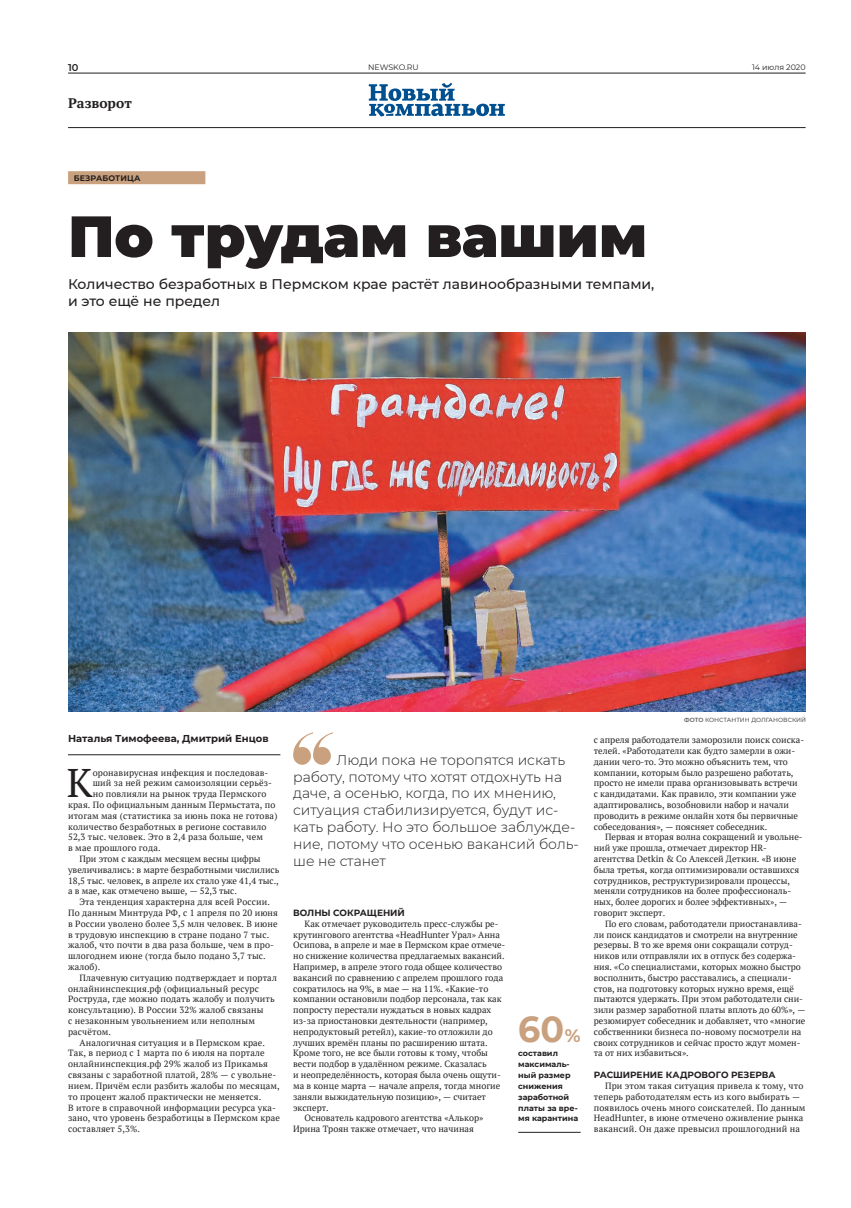
<style>
.page{position:relative;width:851px;height:1208px;background:#fff}
.page>*{position:absolute;margin:0;border:0;box-sizing:border-box;transform-origin:0 0}
.Заголовок_58{font:900 58px "Montserrat";color:#231f20}
.Первый_абзац{font:39.9px "PT Serif";color:#231f20}
.Цифра{font:700 36px "Montserrat";color:#c9a17e}
.Цитата_1{font:300 14px/16.8px "Montserrat";color:#231f20}
.Лид{font:500 14px/16.8px "Montserrat";color:#231f20}
.t1{font:700 13.8px "PT Serif";letter-spacing:.005em;color:#231f20}
.Автор{font:700 10px "Montserrat";color:#231f20}
.t2{font:600 9.9px "Montserrat";color:#231f20}
.Основной_текст{font:9px/10.8px "PT Serif";color:#231f20}
.Первый_абзац-2{font:9px "PT Serif";letter-spacing:.015em;color:#231f20}
.Подзаг_в_тексте{font:700 9px "Montserrat";color:#231f20}
.Факты_и_цифры{font:700 8px/10.8px "Montserrat";color:#231f20}
.Рубрика{font:700 8px "Montserrat";letter-spacing:.005em;color:#231f20}
.t3{font:7.9px "Montserrat";color:#231f20}
.Фотограф{font:500 6px "Montserrat";color:#57585a}
.s1{font-weight:600}
.s2{font-size:18px}
</style>
<div class="page">
<hr style="left:68px;top:127px;width:737px;height:1px;background:#231f20">
<hr style="left:68px;top:73px;width:737px;height:1px;background:#231f20">
<svg style="left:368px;top:83px;width:137px;height:34px"></svg>
<div style="left:68px;top:171px;width:137px;height:13px;background:#c9a17e"></div>
<svg style="left:293px;top:732px;width:40px;height:33px"></svg>
<hr style="left:518px;top:1132px;width:62px;height:1px;background:#231f20">
<hr style="left:68px;top:754px;width:212px;height:1px;background:#231f20">
<img style="left:68px;top:332px;width:737px;height:379px">
<p class="t2" style="left:68px;top:60px;width:12px">10</p>
<p class="t3" style="left:368px;top:62px;width:52px">NEWSKO.RU</p>
<p class="t3" style="left:752px;top:62px;width:55px">14 июля 2020</p>
<p class="t1" style="left:68px;top:93px;width:65px">Разворот</p>
<p class="Рубрика" style="left:74px;top:173px;width:68px">БЕЗРАБОТИЦА</p>
<p class="Заголовок_58" style="left:68px;top:193px;width:580px">По трудам вашим</p>
<p class="Лид" style="left:68px;top:275px;width:587px">Количество безработных в Пермском крае растёт лавинообразными темпами, и это ещё не предел</p>
<p class="Фотограф" style="left:684px;top:715px;width:123px"><span class="s1">ФОТО</span> КОНСТАНТИН ДОЛГАНОВСКИЙ</p>
<p class="Автор" style="left:68px;top:731px;width:202px">Наталья Тимофеева, Дмитрий Енцов</p>
<p class="Первый_абзац" style="left:67px;top:757px;width:27px">К</p>
<p class="Первый_абзац-2" style="left:93px;top:766px;width:177px">оронавирусная инфекция и последовав-</p>
<p class="Первый_абзац-2" style="left:93px;top:777px;width:181px">ший за ней режим самоизоляции серьёз-</p>
<p class="Первый_абзац-2" style="left:93px;top:788px;width:175px">но повлияли на рынок труда Пермского</p>
<p class="Первый_абзац-2" style="left:68px;top:799px;width:209px">края. По официальным данным Пермьстата, по</p>
<p class="Первый_абзац-2" style="left:68px;top:809px;width:211px">итогам мая (статистика за июнь пока не готова)</p>
<p class="Первый_абзац-2" style="left:68px;top:820px;width:200px">количество безработных в регионе составило</p>
<p class="Первый_абзац-2" style="left:68px;top:831px;width:196px">52,3 тыс. человек. Это в 2,4 раза больше, чем</p>
<p class="Первый_абзац-2" style="left:68px;top:842px;width:94px">в мае прошлого года.</p>
<p class="Основной_текст" style="left:68px;top:853px;width:213px;text-indent:11px">При этом с каждым месяцем весны цифры увеличивались: в марте безработными числились 18,5 тыс. человек, в апреле их стало уже 41,4 тыс., а в мае, как отмечено выше, — 52,3 тыс.</p>
<p class="Основной_текст" style="left:68px;top:896px;width:211px;text-indent:11px">Эта тенденция характерна для всей России.<br>По данным Минтруда РФ, с 1 апреля по 20 июня в России уволено более 3,5 млн человек. В июне в трудовую инспекцию в стране подано 7 тыс. жалоб, что почти в два раза больше, чем в про&shy;шлогоднем июне (тогда было подано 3,7 тыс. жалоб).</p>
<p class="Основной_текст" style="left:68px;top:972px;width:210px;text-indent:11px">Плачевную ситуацию подтверждает и портал онлайнинспекция.рф (официальный ресурс Роструда, где можно подать жалобу и получить консультацию). В России 32% жалоб связаны<br>с незаконным увольнением или неполным расчётом.</p>
<p class="Основной_текст" style="left:68px;top:1037px;width:213px;text-indent:11px">Аналогичная ситуация и в Пермском крае.<br>Так, в период с 1 марта по 6 июля на портале онлайнинспекция.рф 29% жалоб из Прикамья связаны с заработной платой, 28% — с увольне&shy;нием. Причём если разбить жалобы по месяцам, то процент жалоб практически не меняется.<br>В итоге в справочной информации ресурса ука&shy;зано, что уровень безработицы в Пермском крае составляет 5,3%.</p>
<p class="Цитата_1" style="left:293px;top:751px;width:287px;text-indent:43px">Люди пока не торопятся искать работу, потому что хотят отдохнуть на даче, а осенью, когда, по их мнению, ситуация стабилизируется, будут ис&shy;кать работу. Но это большое заблужде&shy;ние, потому что осенью вакансий боль&shy;ше не станет</p>
<p class="Подзаг_в_тексте" style="left:293px;top:906px;width:113px">ВОЛНЫ СОКРАЩЕНИЙ</p>
<p class="Основной_текст" style="left:293px;top:918px;width:214px;text-indent:11px">Как отмечает руководитель пресс-службы ре&shy;крутингового агентства «HeadHunter Урал» Анна Осипова, в апреле и мае в Пермском крае отмече&shy;но снижение количества предлагаемых вакансий.<br>Например, в апреле этого года общее количество вакансий по сравнению с апрелем прошлого года сократилось на 9%, в мае — на 11%. «Какие-то компании остановили подбор персонала, так как попросту перестали нуждаться в новых кадрах из-за приостановки деятельности (например, непродуктовый ретейл), какие-то отложили до лучших времён планы по расширению штата.<br>Кроме того, не все были готовы к тому, чтобы вести подбор в удалённом режиме. Сказалась<br>и неопределённость, которая была очень ощути&shy;ма в конце марта — начале апреля, тогда многие заняли выжидательную позицию», — считает эксперт.</p>
<p class="Основной_текст" style="left:293px;top:1112px;width:192px;text-indent:11px">Основатель кадрового агентства «Алькор»<br>Ирина Троян также отмечает, что начиная</p>
<p class="Цифра" style="left:518px;top:1003px;width:64px">60<span class="s2">%</span></p>
<p class="Факты_и_цифры" style="left:518px;top:1047px;width:61px">составил максималь&shy;ный размер снижения заработной платы за вре&shy;мя карантина</p>
<p class="Основной_текст" style="left:593px;top:734px;width:212px">с апреля работодатели заморозили поиск соиска&shy;телей. «Работодатели как будто замерли в ожи&shy;дании чего-то. Это можно объяснить тем, что компании, которым было разрешено работать, просто не имели права организовывать встречи<br>с кандидатами. Как правило, эти компании уже адаптировались, возобновили набор и начали проводить в режиме онлайн хотя бы первичные собеседования», — поясняет собеседник.</p>
<p class="Основной_текст" style="left:593px;top:831px;width:210px;text-indent:11px">Первая и вторая волна сокращений и увольне&shy;ний уже прошла, отмечает директор HR&shy;агентства Detkin &amp; Co Алексей Деткин. «В июне была третья, когда оптимизировали оставшихся сотрудников, реструктуризировали процессы, меняли сотрудников на более профессиональ&shy;ных, более дорогих и более эффективных», — говорит эксперт.</p>
<p class="Основной_текст" style="left:593px;top:918px;width:213px;text-indent:11px">По его словам, работодатели приостанавлива&shy;ли поиск кандидатов и смотрели на внутренние резервы. В то же время они сокращали сотруд&shy;ников или отправляли их в отпуск без содержа&shy;ния. «Со специалистами, которых можно быстро восполнить, быстро расставались, а специали&shy;стов, на подготовку которых нужно время, ещё пытаются удержать. При этом работодатели сни&shy;зили размер заработной платы вплоть до 60%», — резюмирует собеседник и добавляет, что «многие собственники бизнеса по-новому посмотрели на своих сотрудников и сейчас просто ждут момен&shy;та от них избавиться».</p>
<p class="Подзаг_в_тексте" style="left:593px;top:1068px;width:183px">РАСШИРЕНИЕ КАДРОВОГО РЕЗЕРВА</p>
<p class="Основной_текст" style="left:593px;top:1080px;width:213px;text-indent:11px">При этом такая ситуация привела к тому, что теперь работодателям есть из кого выбирать — появилось очень много соискателей. По данным HeadHunter, в июне отмечено оживление рынка вакансий. Он даже превысил прошлогодний на</p>
</div>
